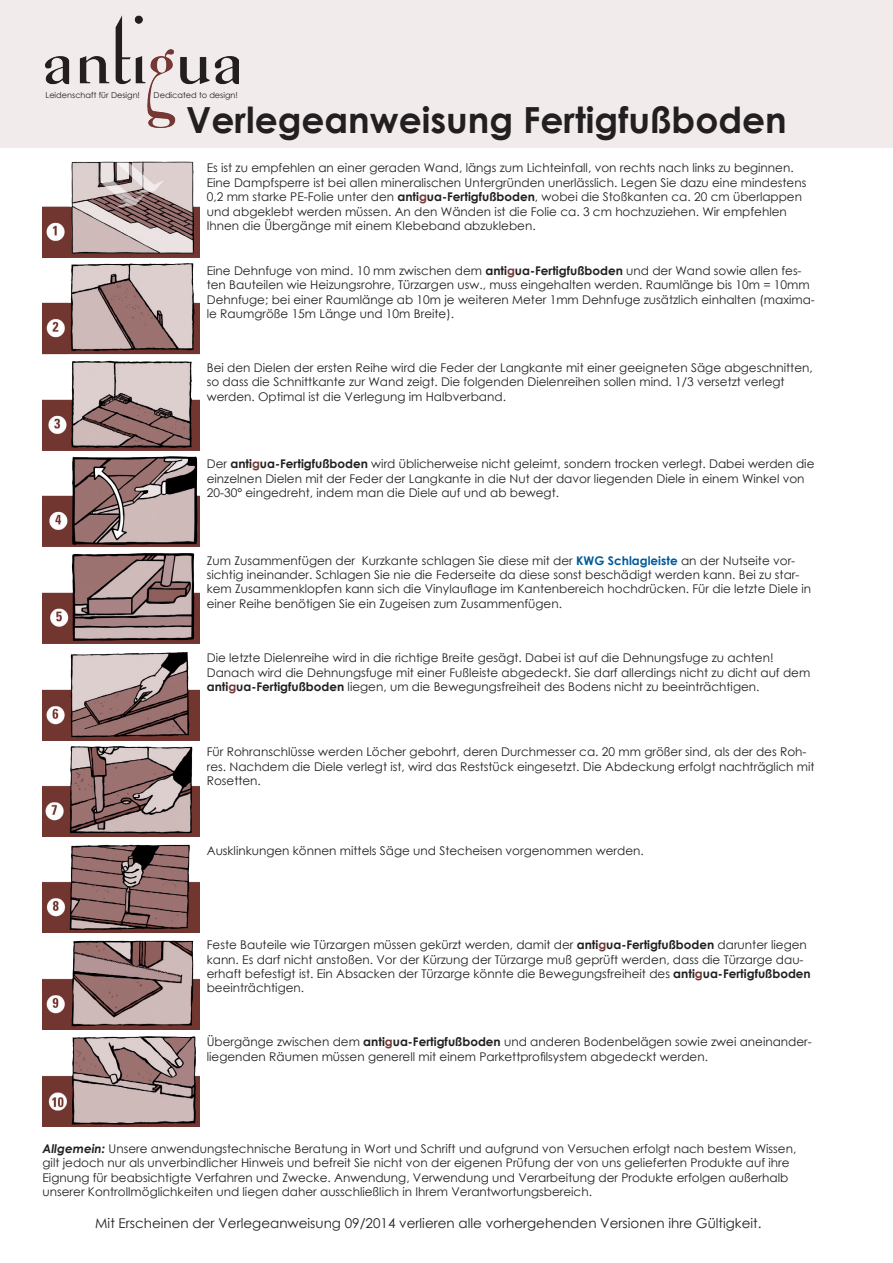
<style>
.page{position:relative;width:893px;height:1263px;background:#fff}
.page>*{position:absolute;margin:0;border:0;box-sizing:border-box;transform-origin:0 0}
.t1{font:700 36px "Century Gothic";color:#231f20}
.t2{font:13.5px "Century Gothic";color:#231f20}
.t3{font:12px/14.4px "Century Gothic";color:#231f20}
.t4{font:8.1px "Century Gothic";color:#231f20}
.s1{font-weight:700}
.s2{font-weight:700;color:#753834}
.s3{font-weight:700;color:#00599b}
.s4{font-weight:700;font-style:italic}
</style>
<div class="page">
<div style="left:0;top:0;width:893px;height:147px;background:#f1ebeb"></div>
<img style="left:45px;top:16px;width:194px;height:111px">
<img style="left:43px;top:162px;width:157px;height:964px">
<img style="left:43px;top:162px;width:25px;height:192px">
<p class="t4" style="left:46px;top:89px;width:96px">Leidenschaft für Design!</p>
<p class="t4" style="left:154px;top:89px;width:86px">Dedicated to design!</p>
<p class="t1" style="left:186px;top:93px;width:602px">Verlegeanweisung Fertigfußboden</p>
<p class="t3" style="left:207px;top:161px;width:601px">Es ist zu empfehlen an einer geraden Wand, längs zum Lichteinfall, von rechts nach links zu beginnen.<br>Eine Dampfsperre ist bei allen mineralischen Untergründen unerlässlich. Legen Sie dazu eine mindestens 0,2 mm starke PE-Folie unter den <span class="s1">anti</span><span class="s2">g</span><span class="s1">ua-Fertigfußboden</span>, wobei die Stoßkanten ca. 20 cm überlappen und abgeklebt werden müssen. An den Wänden ist die Folie ca. 3 cm hochzuziehen. Wir empfehlen Ihnen die Übergänge mit einem Klebeband abzukleben.</p>
<p class="t3" style="left:207px;top:263px;width:610px">Eine Dehnfuge von mind. 10 mm zwischen dem <span class="s1">anti</span><span class="s2">g</span><span class="s1">ua-Fertigfußboden</span> und der Wand sowie allen fes&shy;ten Bauteilen wie Heizungsrohre, Türzargen usw., muss eingehalten werden. Raumlänge bis 10m = 10mm Dehnfuge; bei einer Raumlänge ab 10m je weiteren Meter 1mm Dehnfuge zusätzlich einhalten (maxima&shy;le Raumgröße 15m Länge und 10m Breite).</p>
<p class="t3" style="left:207px;top:360px;width:607px">Bei den Dielen der ersten Reihe wird die Feder der Langkante mit einer geeigneten Säge abgeschnitten, so dass die Schnittkante zur Wand zeigt. Die folgenden Dielenreihen sollen mind. 1/3 versetzt verlegt werden. Optimal ist die Verlegung im Halbverband.</p>
<p class="t3" style="left:207px;top:456px;width:609px">Der <span class="s1">anti</span><span class="s2">g</span><span class="s1">ua-Fertigfußboden</span> wird üblicherweise nicht geleimt, sondern trocken verlegt. Dabei werden die einzelnen Dielen mit der Feder der Langkante in die Nut der davor liegenden Diele in einem Winkel von<br>20-30° eingedreht, indem man die Diele auf und ab bewegt.</p>
<p class="t3" style="left:207px;top:553px;width:606px">Zum Zusammenfügen der Kurzkante schlagen Sie diese mit der <span class="s3">KWG Schlagleiste</span> an der Nutseite vor&shy;sichtig ineinander. Schlagen Sie nie die Federseite da diese sonst beschädigt werden kann. Bei zu star&shy;kem Zusammenklopfen kann sich die Vinylauflage im Kantenbereich hochdrücken. Für die letzte Diele in einer Reihe benötigen Sie ein Zugeisen zum Zusammenfügen.</p>
<p class="t3" style="left:207px;top:650px;width:605px">Die letzte Dielenreihe wird in die richtige Breite gesägt. Dabei ist auf die Dehnungsfuge zu achten!<br>Danach wird die Dehnungsfuge mit einer Fußleiste abgedeckt. Sie darf allerdings nicht zu dicht auf dem <span class="s1">anti</span><span class="s2">g</span><span class="s1">ua-Fertigfußboden</span> liegen, um die Bewegungsfreiheit des Bodens nicht zu beeinträchtigen.</p>
<p class="t3" style="left:207px;top:745px;width:609px">Für Rohranschlüsse werden Löcher gebohrt, deren Durchmesser ca. 20 mm größer sind, als der des Roh&shy;res. Nachdem die Diele verlegt ist, wird das Reststück eingesetzt. Die Abdeckung erfolgt nachträglich mit<br>Rosetten.</p>
<p class="t3" style="left:207px;top:843px;width:439px">Ausklinkungen können mittels Säge und Stecheisen vorgenommen werden.</p>
<p class="t3" style="left:207px;top:937px;width:606px">Feste Bauteile wie Türzargen müssen gekürzt werden, damit der <span class="s1">anti</span><span class="s2">g</span><span class="s1">ua-Fertigfußboden</span> darunter liegen kann. Es darf nicht anstoßen. Vor der Kürzung der Türzarge muß geprüft werden, dass die Türzarge dau&shy;erhaft befestigt ist. Ein Absacken der Türzarge könnte die Bewegungsfreiheit des <span class="s1">anti</span><span class="s2">g</span><span class="s1">ua-Fertigfußboden </span>beeinträchtigen.</p>
<p class="t3" style="left:207px;top:1034px;width:607px">Übergänge zwischen dem <span class="s1">anti</span><span class="s2">g</span><span class="s1">ua-Fertigfußboden</span> und anderen Bodenbelägen sowie zwei aneinander&shy;liegenden Räumen müssen generell mit einem Parkettprofilsystem abgedeckt werden.</p>
<p class="t3" style="left:43px;top:1141px;width:755px"><span class="s4">Allgemein:</span> Unsere anwendungstechnische Beratung in Wort und Schrift und aufgrund von Versuchen erfolgt nach bestem Wissen, gilt jedoch nur als unverbindlicher Hinweis und befreit Sie nicht von der eigenen Prüfung der von uns gelieferten Produkte auf ihre Eignung für beabsichtigte Verfahren und Zwecke. Anwendung, Verwendung und Verarbeitung der Produkte erfolgen außerhalb unserer Kontrollmöglichkeiten und liegen daher ausschließlich in Ihrem Verantwortungsbereich.</p>
<p class="t2" style="left:95px;top:1214px;width:668px">Mit Erscheinen der Verlegeanweisung 09/2014 verlieren alle vorhergehenden Versionen ihre Gültigkeit.</p>
</div>
